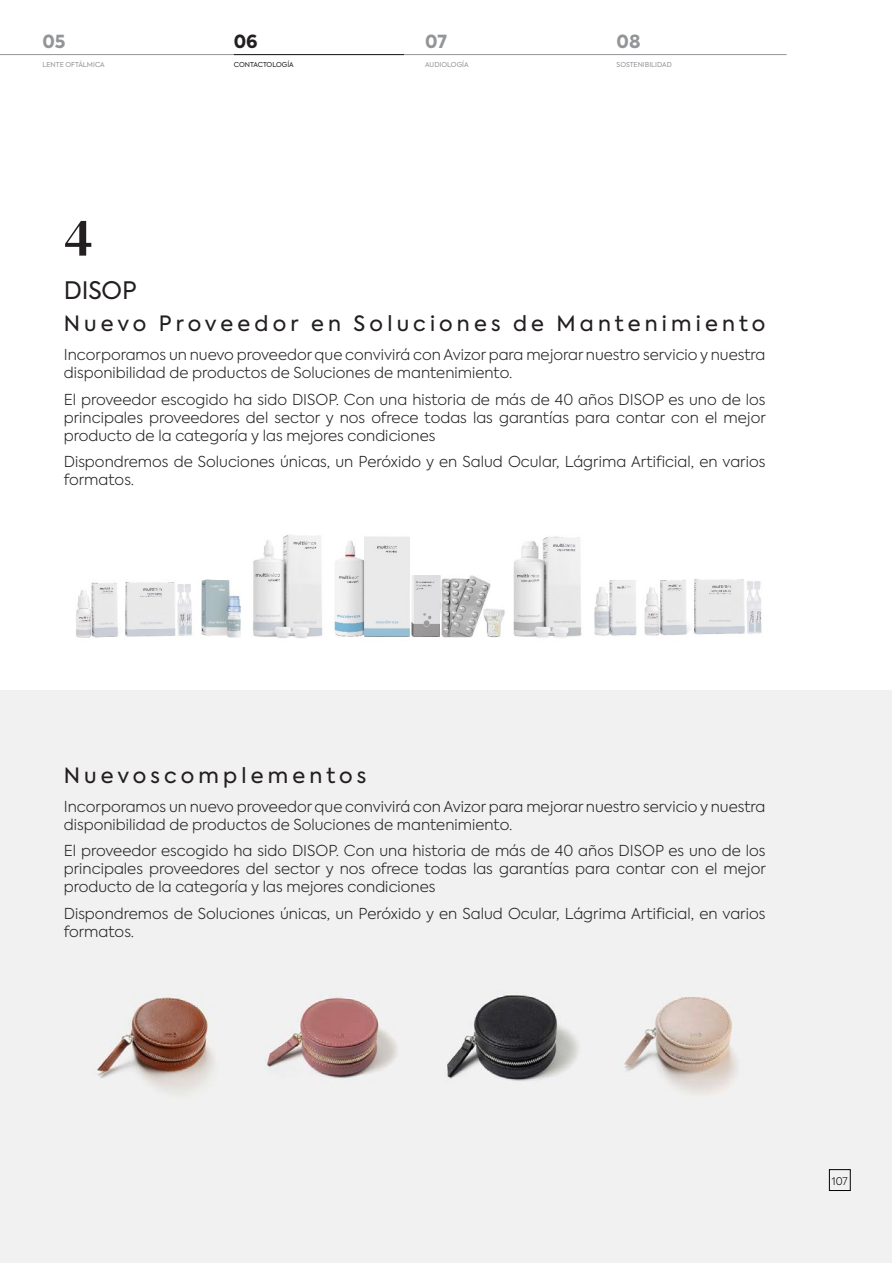
<style>
.page{position:relative;width:893px;height:1263px;background:#fff}
.page>*{position:absolute;margin:0;border:0;box-sizing:border-box;transform-origin:0 0}
.TEXTO_DE_PÁRRAFO{font:54px "DM Serif Display";color:#231f20}
.TEXTO_DE_PÁRRAFO-2{font:24px "Axiforma";letter-spacing:-.005em;color:#231f20}
.TEXTO_DE_PÁRRAFO-3{font:21px "Axiforma";letter-spacing:.195em;color:#231f20}
.t1{font:800 18px "Axiforma";color:#939598}
.t2{font:800 18px "Axiforma";color:#231f20}
.TEXTO_DE_PÁRRAFO-4{font:300 15px/18px "Axiforma";color:#231f20}
.t3{font:300 10.5px "Axiforma";color:#000}
.t4{font:6.75px "Axiforma";color:#939598}
.t5{font:6.75px "Axiforma";color:#231f20}
</style>
<div class="page">
<img style="left:0;top:0;width:1px;height:1263px">
<div style="left:1px;top:691px;width:891px;height:572px;background:#f1f1f1"></div>
<div style="left:829px;top:1169px;width:21px;height:22px;border:1px solid #000"></div>
<hr style="left:0;top:54px;width:787px;height:1px;background:#939598">
<hr style="left:234px;top:54px;width:170px;height:1px;background:#231f20">
<img style="left:76px;top:535px;width:686px;height:103px">
<img style="left:97px;top:997px;width:117px;height:98px">
<img style="left:264px;top:995px;width:133px;height:83px">
<img style="left:447px;top:995px;width:132px;height:86px">
<img style="left:624px;top:997px;width:114px;height:98px">
<p class="t1" style="left:43px;top:29px;width:25px">05</p>
<p class="t1" style="left:425px;top:29px;width:23px">07</p>
<p class="t1" style="left:617px;top:29px;width:25px">08</p>
<p class="t5" style="left:234px;top:60px;width:61px">CONTACTOLOGÍA</p>
<p class="t4" style="left:425px;top:60px;width:45px">AUDIOLOGÍA</p>
<p class="t4" style="left:617px;top:60px;width:57px">SOSTENIBILIDAD</p>
<p class="t2" style="left:234px;top:29px;width:25px">06</p>
<p class="t4" style="left:43px;top:60px;width:64px">LENTE OFTÁLMICA</p>
<p class="TEXTO_DE_PÁRRAFO" style="left:64px;top:206px;width:31px">4</p>
<p class="TEXTO_DE_PÁRRAFO-2" style="left:64px;top:275px;width:74px">DISOP</p>
<p class="TEXTO_DE_PÁRRAFO-3" style="left:64px;top:310px;width:703px">Nuevo Proveedor en Soluciones de Mantenimiento</p>
<p class="TEXTO_DE_PÁRRAFO-4" style="left:64px;top:346px;width:703px">Incorporamos un nuevo proveedor que convivirá con Avizor para mejorar nuestro servicio y nuestra disponibilidad de productos de Soluciones de mantenimiento.</p>
<p class="TEXTO_DE_PÁRRAFO-4" style="left:64px;top:390px;width:704px;text-align:justify">El proveedor escogido ha sido DISOP. Con una historia de más de 40 años DISOP es uno de los principales proveedores del sector y nos ofrece todas las garantías para contar con el mejor producto de la categoría y las mejores condiciones</p>
<p class="TEXTO_DE_PÁRRAFO-4" style="left:64px;top:453px;width:703px">Dispondremos de Soluciones únicas, un Peróxido y en Salud Ocular, Lágrima Artificial, en varios formatos.</p>
<p class="TEXTO_DE_PÁRRAFO-3" style="left:64px;top:761px;width:304px">Nuevoscomplementos</p>
<p class="TEXTO_DE_PÁRRAFO-4" style="left:64px;top:797px;width:703px">Incorporamos un nuevo proveedor que convivirá con Avizor para mejorar nuestro servicio y nuestra disponibilidad de productos de Soluciones de mantenimiento.</p>
<p class="TEXTO_DE_PÁRRAFO-4" style="left:64px;top:842px;width:704px;text-align:justify">El proveedor escogido ha sido DISOP. Con una historia de más de 40 años DISOP es uno de los principales proveedores del sector y nos ofrece todas las garantías para contar con el mejor producto de la categoría y las mejores condiciones</p>
<p class="TEXTO_DE_PÁRRAFO-4" style="left:64px;top:904px;width:703px">Dispondremos de Soluciones únicas, un Peróxido y en Salud Ocular, Lágrima Artificial, en varios formatos.</p>
<p class="t3" style="left:832px;top:1175px;width:17px">107</p>
</div>
